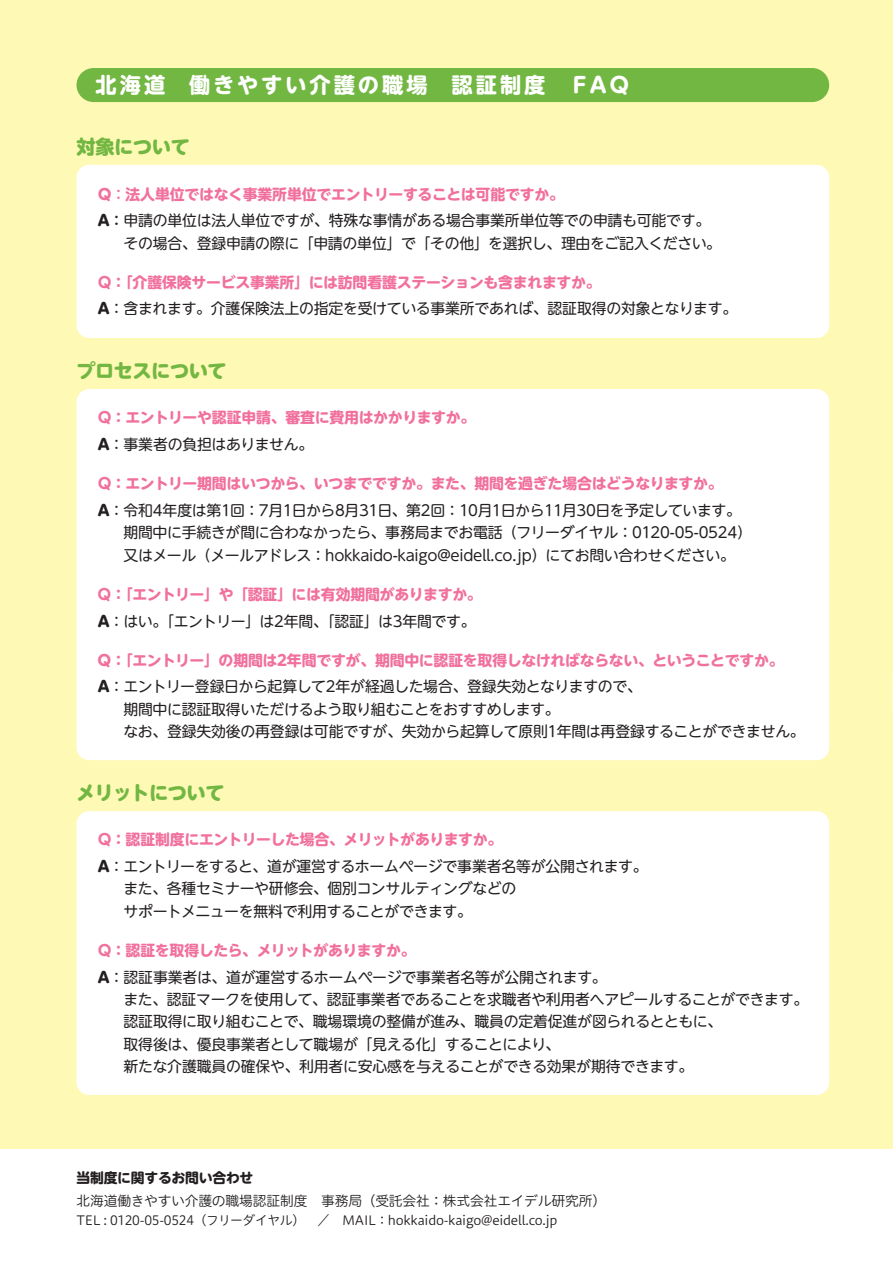
<style>
.page{position:relative;width:893px;height:1263px;background:#fff}
.page>*{position:absolute;margin:0;border:0;box-sizing:border-box;transform-origin:0 0}
.t1{font:700 21.3px "UD Shin M Go Pr 6 N";letter-spacing:.14em;color:#fff}
.t2{font:800 19.2px "UD Shin M Go Pr 6 N";letter-spacing:-.02em;color:#73b743}
.t3{font:14.85px/22.4px "UD Shin M Go Pr 6 N";letter-spacing:-.02em;color:#231f20}
.t4{font:700 14.85px/26.5px "UD Shin M Go Pr 6 N";letter-spacing:-.02em;color:#f1709d}
.t5{font:13.8px "Hiragino UD Sans R Std W3";letter-spacing:-.015em;color:#231f20}
.t6{font:700 13.8px "UD Shin M Go Pr 6 N";letter-spacing:-.015em;color:#231f20}
.t7{font:12.75px "Hiragino UD Sans R Std W3";letter-spacing:-.025em;color:#231f20}
.s1{font-weight:800;color:#f1709d}
.s2{font-weight:500;color:#f1709d}
.s3{font-weight:700;color:#f1709d}
.s4{font-weight:800}
.s5{font-weight:500}
.s6{font-weight:800;color:#231f20}
.s7{font-weight:400;color:#231f20}
</style>
<div class="page">
<div style="left:0;top:0;width:893px;height:1148px;background:#fff9b6"></div>
<div style="left:77px;top:165px;width:752px;height:173px;background:#fff;border-radius:13px"></div>
<div style="left:77px;top:811px;width:752px;height:284px;background:#fff;border-radius:13px"></div>
<div style="left:77px;top:389px;width:752px;height:371px;background:#fff;border-radius:13px"></div>
<div style="left:77px;top:68px;width:752px;height:34px;background:#73b743;border-radius:17px"></div>
<h1 class="t1" style="left:96px;top:67px;width:535px">北海道 働きやすい介護の職場 認証制度　FAQ</h1>
<p class="t2" style="left:76px;top:130px;width:115px">対象について</p>
<p class="t3" style="left:98px;top:180px;width:614px;line-height:26.5px"><span class="s1">Q</span><span class="s2">：</span><span class="s3">法人単位ではなく事業所単位でエントリーすることは可能ですか。<br></span><span class="s4">A</span><span class="s5">：</span> 申請の単位は法人単位ですが、特殊な事情がある場合事業所単位等での申請も可能です。</p>
<p class="t3" style="left:124px;top:231px;width:599px">その場合、登録申請の際に「申請の単位」で「その他」を選択し、理由をご記入ください。</p>
<p class="t3" style="left:98px;top:268px;width:641px;line-height:26.5px"><span class="s3">Q： 「介護保険サービス事業所」には訪問看護ステーションも含まれますか。<br></span><span class="s4">A</span>： 含まれます。介護保険法上の指定を受けている事業所であれば、認証取得の対象となります。</p>
<p class="t2" style="left:76px;top:354px;width:152px">プロセスについて</p>
<p class="t4" style="left:98px;top:403px;width:379px">Q：エントリーや認証申請、審査に費用はかかりますか。<br><span class="s6">A</span><span class="s7">： 事業者の負担はありません。</span></p>
<p class="t3" style="left:98px;top:470px;width:645px;line-height:26.5px"><span class="s3">Q：エントリー期間はいつから、いつまでですか。また、期間を過ぎた場合はどうなりますか。<br></span><span class="s4">A</span>： 令和4年度は第1回：7月1日から8月31日、第2回：10月1日から11月30日を予定しています。</p>
<p class="t3" style="left:124px;top:521px;width:630px">期間中に手続きが間に合わなかったら、事務局までお電話（フリーダイヤル：0120-05-0524）又はメール（メールアドレス：hokkaido-kaigo@eidell.co.jp）にてお問い合わせください。</p>
<p class="t4" style="left:98px;top:580px;width:386px">Q：「エントリー」や「認証」には有効期間がありますか。<br><span class="s6">A</span><span class="s7">：はい。「エントリー」は2年間、「認証」は3年間です。</span></p>
<p class="t4" style="left:98px;top:646px;width:687px"><span class="s4">Q</span>：「エントリー」の期間は2年間ですが、期間中に認証を取得しなければならない、ということですか。<br><span class="s6">A</span><span class="s7">： エントリー登録日から起算して2年が経過した場合、登録失効となりますので、</span></p>
<p class="t3" style="left:123px;top:697px;width:683px">期間中に認証取得いただけるよう取り組むことをおすすめします。<br>なお、登録失効後の再登録は可能ですが、失効から起算して原則1年間は再登録することができません。</p>
<p class="t2" style="left:76px;top:776px;width:150px">メリットについて</p>
<p class="t3" style="left:98px;top:826px;width:552px;line-height:26.5px"><span class="s3">Q：認証制度にエントリーした場合、メリットがありますか。<br></span><span class="s4">A</span>： エントリーをすると、道が運営するホームページで事業者名等が公開されます。</p>
<p class="t3" style="left:123px;top:877px;width:395px">また、各種セミナーや研修会、個別コンサルティングなどのサポートメニューを無料で利用することができます。</p>
<p class="t3" style="left:98px;top:936px;width:511px;line-height:26.5px"><span class="s3">Q：認証を取得したら、メリットがありますか。<br></span><span class="s4">A</span>： 認証事業者は、道が運営するホームページで事業者名等が公開されます。</p>
<p class="t3" style="left:123px;top:987px;width:686px">また、認証マークを使用して、認証事業者であることを求職者や利用者へアピールすることができます。認証取得に取り組むことで、職場環境の整備が進み、職員の定着促進が図られるとともに、<br>取得後は、優良事業者として職場が「見える化」することにより、<br>新たな介護職員の確保や、利用者に安心感を与えることができる効果が期待できます。</p>
<p class="t6" style="left:76px;top:1165px;width:178px">当制度に関するお問い合わせ</p>
<p class="t5" style="left:76px;top:1190px;width:531px">北海道働きやすい介護の職場認証制度　事務局（受託会社：株式会社エイデル研究所）</p>
<p class="t7" style="left:76px;top:1211px;width:483px">TEL : 0120-05-0524（フリーダイヤル）　／　MAIL：hokkaido-kaigo@eidell.co.jp</p>
</div>
